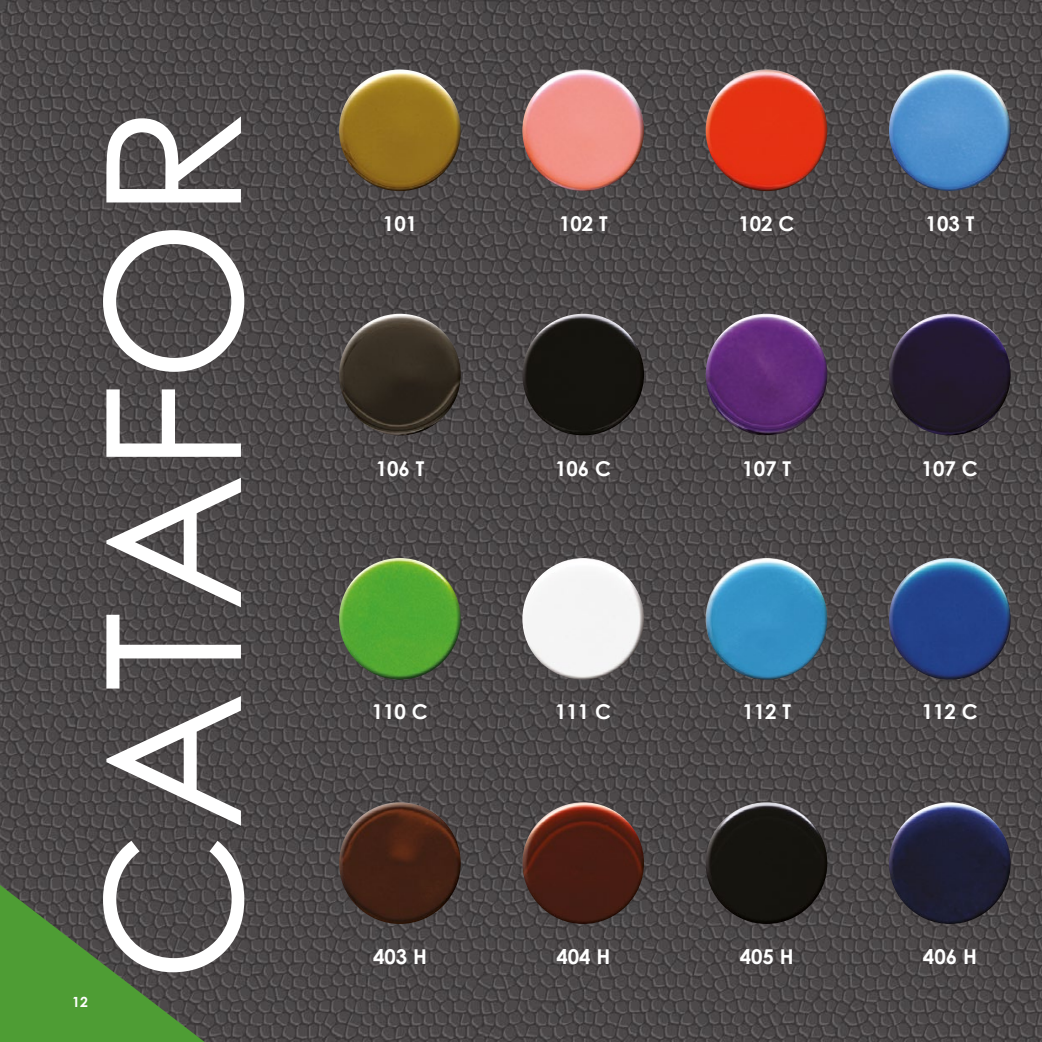
<style>
.page{position:relative;width:1042px;height:1042px;background:#fff}
.page>*{position:absolute;margin:0;border:0;box-sizing:border-box;transform-origin:0 0}
.t1{font:187.25px "Century Gothic";color:#fff}
.t2{font:700 20.47px "Century Gothic";color:#fff}
.t3{font:700 14px "Century Gothic";color:#fff}
</style>
<div class="page">
<img style="left:0;top:0;width:1042px;height:1042px">
<img style="left:889px;top:314px;width:121px;height:121px;border-radius:61px">
<img style="left:339px;top:69px;width:122px;height:122px;border-radius:61px">
<img style="left:522px;top:69px;width:122px;height:122px;border-radius:61px">
<img style="left:706px;top:69px;width:121px;height:122px;border-radius:61px">
<img style="left:889px;top:69px;width:121px;height:122px;border-radius:61px">
<img style="left:339px;top:314px;width:122px;height:121px;border-radius:61px">
<img style="left:522px;top:314px;width:122px;height:121px;border-radius:61px">
<img style="left:706px;top:314px;width:121px;height:121px;border-radius:61px">
<img style="left:339px;top:558px;width:122px;height:122px;border-radius:61px">
<img style="left:522px;top:558px;width:122px;height:122px;border-radius:61px">
<img style="left:706px;top:558px;width:121px;height:122px;border-radius:61px">
<img style="left:889px;top:558px;width:121px;height:122px;border-radius:61px">
<img style="left:339px;top:802px;width:122px;height:122px;border-radius:61px">
<img style="left:522px;top:802px;width:122px;height:122px;border-radius:61px">
<img style="left:706px;top:802px;width:121px;height:122px;border-radius:61px">
<img style="left:889px;top:802px;width:121px;height:122px;border-radius:61px">
<svg style="left:0;top:885px;width:205px;height:157px;background:#4d723e"></svg>
<p class="t3" style="left:72px;top:991px;width:17px">12</p>
<h1 class="t1" style="left:42px;top:982px;width:878px;rotate:-90deg">CATAFOR</h1>
<p class="t2" style="left:383px;top:208px;width:36px">101</p>
<p class="t2" style="left:559px;top:208px;width:50px">102 T</p>
<p class="t2" style="left:738px;top:208px;width:57px">102 C</p>
<p class="t2" style="left:925px;top:208px;width:50px">103 T</p>
<p class="t2" style="left:376px;top:453px;width:50px">106 T</p>
<p class="t2" style="left:555px;top:453px;width:57px">106 C</p>
<p class="t2" style="left:742px;top:453px;width:50px">107 T</p>
<p class="t2" style="left:921px;top:453px;width:57px">107 C</p>
<p class="t2" style="left:372px;top:696px;width:57px">110 C</p>
<p class="t2" style="left:555px;top:696px;width:57px">111 C</p>
<p class="t2" style="left:742px;top:696px;width:50px">112 T</p>
<p class="t2" style="left:921px;top:696px;width:57px">112 C</p>
<p class="t2" style="left:373px;top:940px;width:55px">403 H</p>
<p class="t2" style="left:556px;top:940px;width:55px">404 H</p>
<p class="t2" style="left:740px;top:940px;width:55px">405 H</p>
<p class="t2" style="left:923px;top:940px;width:55px">406 H</p>
</div>
